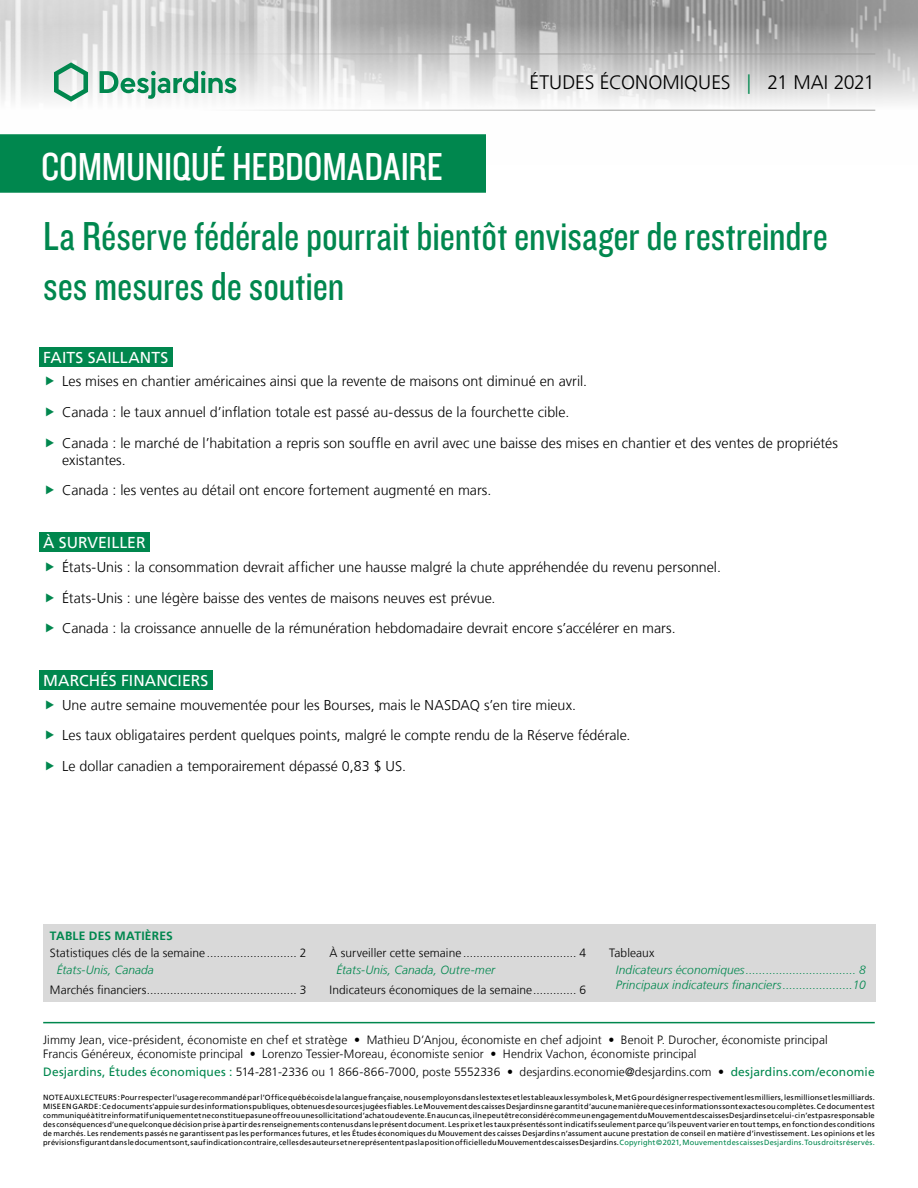
<style>
.page{position:relative;width:918px;height:1188px;background:#fff}
.page>*{position:absolute;margin:0;border:0;box-sizing:border-box;transform-origin:0 0}
.t1{font:42px/50.4px "Knockout 29 Junior Ltweight";color:#00874e}
.t2{font:40.5px "Knockout 29 Junior Ltweight";letter-spacing:-.005em;color:#fff}
.t3{font:300 19.5px "Frutiger LT";color:#000}
.t4{font:15.75px "Frutiger LT";letter-spacing:.005em;color:#fff}
.t5{font:300 14.25px/30.6px "Frutiger LT";color:#000}
.t6{font:300 12px/14.4px "Frutiger LT";letter-spacing:.005em;color:#000}
.t7{font:italic 300 12px/14.4px "Frutiger LT";letter-spacing:.01em;color:#00874e}
.t8{font:700 12px "Frutiger LT";letter-spacing:.02em;color:#00874e}
.t9{font:7.5px/9px "Frutiger LT";letter-spacing:.025em;color:#000;text-align:justify}
.s1{color:#00874e}
.s2{font-weight:400;color:#00874e}
</style>
<div class="page">
<img style="left:0;top:0;width:918px;height:111px">
<hr style="left:43px;top:54px;width:832px;height:1px;background:#9d9d9c">
<hr style="left:43px;top:110px;width:832px;height:1px;background:#9d9d9c">
<svg style="left:54px;top:62px;width:34px;height:40px"></svg>
<svg style="left:100px;top:71px;width:136px;height:28px"></svg>
<div style="left:0;top:135px;width:485px;height:57px;background:#00874e"></div>
<div style="left:0;top:134px;width:486px;height:59px;border:2px solid #00874e"></div>
<hr style="left:43px;top:1022px;width:832px;height:1px;background:#00874e">
<div style="left:39px;top:347px;width:133px;height:20px;background:#00874e"></div>
<div style="left:39px;top:532px;width:111px;height:20px;background:#00874e"></div>
<div style="left:39px;top:670px;width:174px;height:20px;background:#00874e"></div>
<div style="left:43px;top:924px;width:832px;height:77px;background:#d9d9d9"></div>
<h2 class="t2" style="left:41px;top:140px;width:403px">COMMUNIQUÉ HEBDOMADAIRE</h2>
<h3 class="t3" style="left:529px;top:72px;width:347px">ÉTUDES ÉCONOMIQUES <span class="s1">|</span> 21 MAI 2021</h3>
<h1 class="t1" style="left:43px;top:209px;width:786px">La Réserve fédérale pourrait bientôt envisager de restreindre ses mesures de soutien</h1>
<h3 class="t4" style="left:43px;top:348px;width:127px">FAITS SAILLANTS</h3>
<p class="t5" style="left:62px;top:366px;width:777px">Les mises en chantier américaines ainsi que la revente de maisons ont diminué en avril.<br>Canada : le taux annuel d’inflation totale est passé au-dessus de la fourchette cible.<br>Canada : le marché de l’habitation a repris son souffle en avril avec une baisse des mises en chantier et des ventes de propriétés</p>
<h3 class="t5" style="left:62px;top:445px;width:431px">existantes.<br>Canada : les ventes au détail ont encore fortement augmenté en mars.</h3>
<h3 class="t4" style="left:43px;top:533px;width:104px">À SURVEILLER</h3>
<p class="t5" style="left:62px;top:552px;width:660px">États-Unis : la consommation devrait afficher une hausse malgré la chute appréhendée du revenu personnel.<br>États-Unis : une légère baisse des ventes de maisons neuves est prévue.<br>Canada : la croissance annuelle de la rémunération hebdomadaire devrait encore s’accélérer en mars.</p>
<h3 class="t4" style="left:43px;top:671px;width:167px">MARCHÉS FINANCIERS</h3>
<h3 class="t5" style="left:62px;top:690px;width:570px">Une autre semaine mouvementée pour les Bourses, mais le NASDAQ s’en tire mieux.<br>Les taux obligataires perdent quelques points, malgré le compte rendu de la Réserve fédérale.<br>Le dollar canadien a temporairement dépassé 0,83 $ US.</h3>
<h3 class="t8" style="left:50px;top:929px;width:124px">TABLE DES MATIÈRES</h3>
<h3 class="t6" style="left:50px;top:946px;width:258px">Statistiques clés de la semaine ........................... 2</h3>
<h3 class="t7" style="left:57px;top:963px;width:99px">États-Unis, Canada</h3>
<h3 class="t6" style="left:50px;top:983px;width:258px">Marchés financiers............................................. 3</h3>
<h3 class="t6" style="left:330px;top:946px;width:258px">À surveiller cette semaine .................................. 4</h3>
<h3 class="t7" style="left:336px;top:963px;width:160px">États‑Unis, Canada, Outre-mer</h3>
<h3 class="t6" style="left:330px;top:983px;width:258px">Indicateurs économiques de la semaine............. 6</h3>
<h3 class="t6" style="left:609px;top:946px;width:47px">Tableaux</h3>
<h3 class="t7" style="left:616px;top:963px;width:251px">Indicateurs économiques................................. 8<br>Principaux indicateurs financiers.....................10</h3>
<p class="t6" style="left:43px;top:1032px;width:786px">Jimmy Jean, vice-président, économiste en chef et stratège • Mathieu D’Anjou, économiste en chef adjoint • Benoit P. Durocher, économiste principal<br>Francis Généreux, économiste principal • Lorenzo Tessier-Moreau, économiste senior • Hendrix Vachon, économiste principal</p>
<h3 class="t6" style="left:43px;top:1065px;width:833px"><span class="s2">Desjardins, Études économiques :</span> 514‑281‑2336 ou 1 866‑866‑7000, poste 5552336 • desjardins.economie@desjardins.com • <span class="s2">desjardins.com/economie</span></h3>
<p class="t9" style="left:43px;top:1093px;width:833px">NOTE AUX LECTEURS: Pour respecter l’usage recommandé par l’Office québécois de la langue française, nous employons dans les textes et les tableaux les symboles k, M et G pour désigner respectivement les milliers, les millions et les milliards.<br>MISE EN GARDE: Ce document s’appuie sur des informations publiques, obtenues de sources jugées fiables. Le Mouvement des caisses Desjardins ne garantit d’aucune manière que ces informations sont exactes ou complètes. Ce document est communiqué à titre informatif uniquement et ne constitue pas une offre ou une sollicitation d’achat ou de vente. En aucun cas, il ne peut être considéré comme un engagement du Mouvement des caisses Desjardins et celui-ci n’est pas responsable des conséquences d’une quelconque décision prise à partir des renseignements contenus dans le présent document. Les prix et les taux présentés sont indicatifs seulement parce qu’ils peuvent varier en tout temps, en fonction des conditions de marchés. Les rendements passés ne garantissent pas les performances futures, et les Études économiques du Mouvement des caisses Desjardins n’assument aucune prestation de conseil en matière d’investissement. Les opinions et les prévisions figurant dans le document sont, sauf indication contraire, celles des auteurs et ne représentent pas la position officielle du Mouvement des caisses Desjardins. <span class="s1">Copyright©2021, Mouvement des caisses Desjardins. Tous droits réservés.</span></p>
</div>
